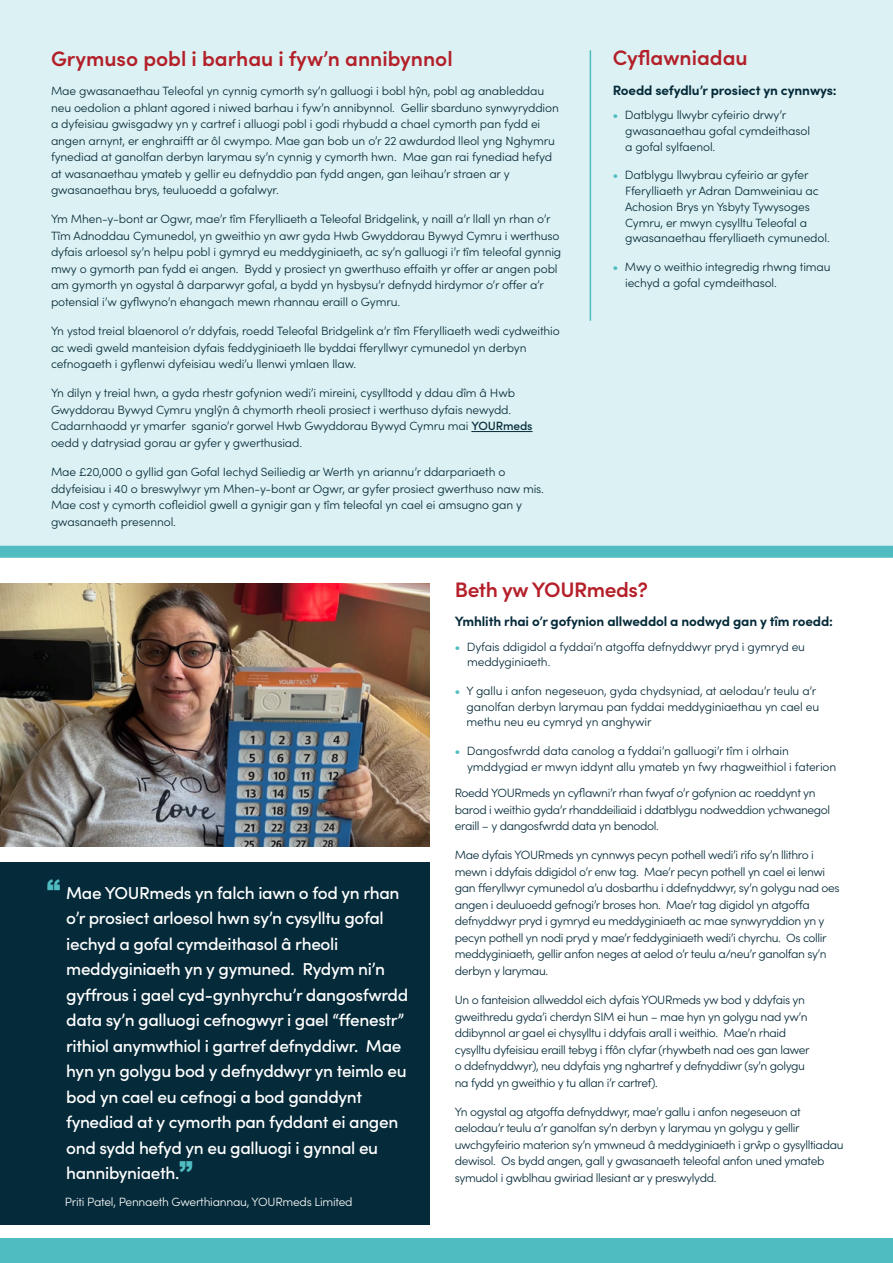
<style>
.page{position:relative;width:893px;height:1263px;background:#fff}
.page>*{position:absolute;margin:0;border:0;box-sizing:border-box;transform-origin:0 0}
.t1{font:600 21px "Sofia Pro";color:#b31f29}
.t2{font:600 21px "Sofia Pro";letter-spacing:-.02em;color:#b51f29}
.t3{font:500 17.25px/25.5px "Sofia Pro";letter-spacing:-.02em;color:#fff}
.t4{font:700 13.5px "Sofia Pro";letter-spacing:-.01em;color:#052a39}
.Bullet_list{font:300 12px/16.5px "Sofia Pro";letter-spacing:-.01em;color:#052a39}
.Bullet_list-2{font:300 12px/16.5px "Sofia Pro";letter-spacing:-.03em;color:#052a39}
.Quotee{font:300 12px "Sofia Pro";letter-spacing:-.02em;color:#fff}
.s1{font-weight:500}
.s2{font-weight:700;color:#4fbcc1}
.s3{font-family:"Arial";font-weight:900;font-size:27px;color:#4fbcc1}
</style>
<div class="page">
<img style="left:0;top:583px;width:429px;height:263px">
<div style="left:0;top:0;width:893px;height:552px;background:#dcf1f3"></div>
<hr style="left:590px;top:50px;width:1px;height:271px;background:#4fbcc1">
<div style="left:0;top:1238px;width:893px;height:25px;background:#4fbcc1"></div>
<div style="left:0;top:546px;width:893px;height:12px;background:#4fbcc1"></div>
<div style="left:0;top:862px;width:429px;height:363px;background:#052a39"></div>
<hr style="left:471px;top:431px;width:62px;height:1px;background:#052a39">
<h2 class="t1" style="left:51px;top:43px;width:403px">Grymuso pobl i barhau i fyw’n annibynnol</h2>
<p class="Bullet_list" style="left:51px;top:82px;width:509px">Mae gwasanaethau Teleofal yn cynnig cymorth sy’n galluogi i bobl hŷn, pobl ag anableddau neu oedolion a phlant agored i niwed barhau i fyw’n annibynnol. Gellir sbarduno synwyryddion a dyfeisiau gwisgadwy yn y cartref i alluogi pobl i godi rhybudd a chael cymorth pan fydd ei angen arnynt, er enghraifft ar ôl cwympo. Mae gan bob un o’r 22 awdurdod lleol yng Nghymru fynediad at ganolfan derbyn larymau sy’n cynnig y cymorth hwn. Mae gan rai fynediad hefyd at wasanaethau ymateb y gellir eu defnyddio pan fydd angen, gan leihau’r straen ar y gwasanaethau brys, teuluoedd a gofalwyr.</p>
<p class="Bullet_list" style="left:51px;top:210px;width:512px">Ym Mhen-y-bont ar Ogwr, mae’r tîm Fferylliaeth a Teleofal Bridgelink, y naill a’r llall yn rhan o’r Tîm Adnoddau Cymunedol, yn gweithio yn awr gyda Hwb Gwyddorau Bywyd Cymru i werthuso dyfais arloesol sy’n helpu pobl i gymryd eu meddyginiaeth, ac sy’n galluogi i’r tîm teleofal gynnig mwy o gymorth pan fydd ei angen. Bydd y prosiect yn gwerthuso effaith yr offer ar angen pobl am gymorth yn ogystal â darparwyr gofal, a bydd yn hysbysu’r defnydd hirdymor o’r offer a’r potensial i’w gyflwyno’n ehangach mewn rhannau eraill o Gymru.</p>
<p class="Bullet_list" style="left:51px;top:322px;width:510px">Yn ystod treial blaenorol o’r ddyfais, roedd Teleofal Bridgelink a’r tîm Fferylliaeth wedi cydweithio ac wedi gweld manteision dyfais feddyginiaeth lle byddai fferyllwyr cymunedol yn derbyn cefnogaeth i gyflenwi dyfeisiau wedi’u llenwi ymlaen llaw.</p>
<p class="Bullet_list" style="left:51px;top:384px;width:483px">Yn dilyn y treial hwn, a gyda rhestr gofynion wedi’i mireini, cysylltodd y ddau dîm â Hwb Gwyddorau Bywyd Cymru ynglŷn â chymorth rheoli prosiect i werthuso dyfais newydd.<br>Cadarnhaodd yr ymarfer sganio’r gorwel Hwb Gwyddorau Bywyd Cymru mai <span class="s1">YOURmeds </span>oedd y datrysiad gorau ar gyfer y gwerthusiad.</p>
<p class="Bullet_list" style="left:51px;top:463px;width:495px">Mae £20,000 o gyllid gan Gofal Iechyd Seiliedig ar Werth yn ariannu’r ddarpariaeth o ddyfeisiau i 40 o breswylwyr ym Mhen-y-bont ar Ogwr, ar gyfer prosiect gwerthuso naw mis.<br>Mae cost y cymorth cofleidiol gwell a gynigir gan y tîm teleofal yn cael ei amsugno gan y gwasanaeth presennol.</p>
<h2 class="t1" style="left:613px;top:42px;width:136px">Cyflawniadau</h2>
<p class="t4" style="left:613px;top:80px;width:225px">Roedd sefydlu’r prosiect yn cynnwys:</p>
<p class="Bullet_list" style="left:625px;top:107px;width:187px;line-height:15.8px;text-indent:-12px"><span class="s2">•</span> Datblygu llwybr cyfeirio drwy’r gwasanaethau gofal cymdeithasol a gofal sylfaenol.</p>
<p class="Bullet_list" style="left:625px;top:167px;width:206px;line-height:15.8px;text-indent:-12px"><span class="s2">•</span> Datblygu llwybrau cyfeirio ar gyfer Fferylliaeth yr Adran Damweiniau ac Achosion Brys yn Ysbyty Tywysoges Cymru, er mwyn cysylltu Teleofal a gwasanaethau fferylliaeth cymunedol.</p>
<p class="Bullet_list" style="left:625px;top:258px;width:207px;line-height:15.8px;text-indent:-12px"><span class="s2">•</span> Mwy o weithio integredig rhwng timau iechyd a gofal cymdeithasol.</p>
<p class="t3" style="left:66px;top:879px;width:344px;text-indent:-19px"><span class="s3">“</span> Mae YOURmeds yn falch iawn o fod yn rhan o’r prosiect arloesol hwn sy’n cysylltu gofal iechyd a gofal cymdeithasol â rheoli meddyginiaeth yn y gymuned. Rydym ni’n gyffrous i gael cyd-gynhyrchu’r dangosfwrdd data sy’n galluogi cefnogwyr i gael “ffenestr” rithiol anymwthiol i gartref defnyddiwr. Mae hyn yn golygu bod y defnyddwyr yn teimlo eu bod yn cael eu cefnogi a bod ganddynt fynediad at y cymorth pan fyddant ei angen ond sydd hefyd yn eu galluogi i gynnal eu hannibyniaeth.<span class="s3">”</span></p>
<p class="Quotee" style="left:65px;top:1193px;width:289px">Priti Patel, Pennaeth Gwerthiannau, YOURmeds Limited</p>
<h2 class="t2" style="left:455px;top:574px;width:194px">Beth yw YOURmeds?</h2>
<p class="t4" style="left:455px;top:611px;width:380px">Ymhlith rhai o’r gofynion allweddol a nodwyd gan y tîm roedd:</p>
<p class="Bullet_list" style="left:467px;top:638px;width:339px;line-height:15.8px;text-indent:-12px"><span class="s2">•</span> Dyfais ddigidol a fyddai’n atgoffa defnyddwyr pryd i gymryd eu meddyginiaeth.</p>
<p class="Bullet_list" style="left:467px;top:682px;width:354px;line-height:15.8px;text-indent:-12px"><span class="s2">•</span> Y gallu i anfon negeseuon, gyda chydsyniad, at aelodau’r teulu a’r ganolfan derbyn larymau pan fyddai meddyginiaethau yn cael eu methu neu eu cymryd yn anghywir</p>
<p class="Bullet_list" style="left:467px;top:742px;width:371px;line-height:15.8px;text-indent:-12px"><span class="s2">•</span> Dangosfwrdd data canolog a fyddai’n galluogi’r tîm i olrhain ymddygiad er mwyn iddynt allu ymateb yn fwy rhagweithiol i faterion</p>
<p class="Bullet_list-2" style="left:455px;top:784px;width:377px">Roedd YOURmeds yn cyflawni’r rhan fwyaf o’r gofynion ac roeddynt yn barod i weithio gyda’r rhanddeiliaid i ddatblygu nodweddion ychwanegol eraill – y dangosfwrdd data yn benodol.</p>
<p class="Bullet_list-2" style="left:455px;top:846px;width:386px">Mae dyfais YOURmeds yn cynnwys pecyn pothell wedi’i rifo sy’n llithro i mewn i ddyfais ddigidol o’r enw tag. Mae’r pecyn pothell yn cael ei lenwi gan fferyllwyr cymunedol a’u dosbarthu i ddefnyddwyr, sy’n golygu nad oes angen i deuluoedd gefnogi’r broses hon. Mae’r tag digidol yn atgoffa defnyddwyr pryd i gymryd eu meddyginiaeth ac mae synwyryddion yn y pecyn pothell yn nodi pryd y mae’r feddyginiaeth wedi’i chyrchu. Os collir meddyginiaeth, gellir anfon neges at aelod o’r teulu a/neu’r ganolfan sy’n derbyn y larymau.</p>
<p class="Bullet_list-2" style="left:455px;top:991px;width:356px">Un o fanteision allweddol eich dyfais YOURmeds yw bod y ddyfais yn gweithredu gyda’i cherdyn SIM ei hun – mae hyn yn golygu nad yw’n ddibynnol ar gael ei chysylltu i ddyfais arall i weithio. Mae’n rhaid cysylltu dyfeisiau eraill tebyg i ffôn clyfar (rhywbeth nad oes gan lawer o ddefnyddwyr), neu ddyfais yng nghartref y defnyddiwr (sy’n golygu na fydd yn gweithio y tu allan i’r cartref).</p>
<p class="Bullet_list-2" style="left:455px;top:1103px;width:390px">Yn ogystal ag atgoffa defnyddwyr, mae’r gallu i anfon negeseuon at aelodau’r teulu a’r ganolfan sy’n derbyn y larymau yn golygu y gellir uwchgyfeirio materion sy’n ymwneud â meddyginiaeth i grŵp o gysylltiadau dewisol. Os bydd angen, gall y gwasanaeth teleofal anfon uned ymateb symudol i gwblhau gwiriad llesiant ar y preswylydd.</p>
</div>
